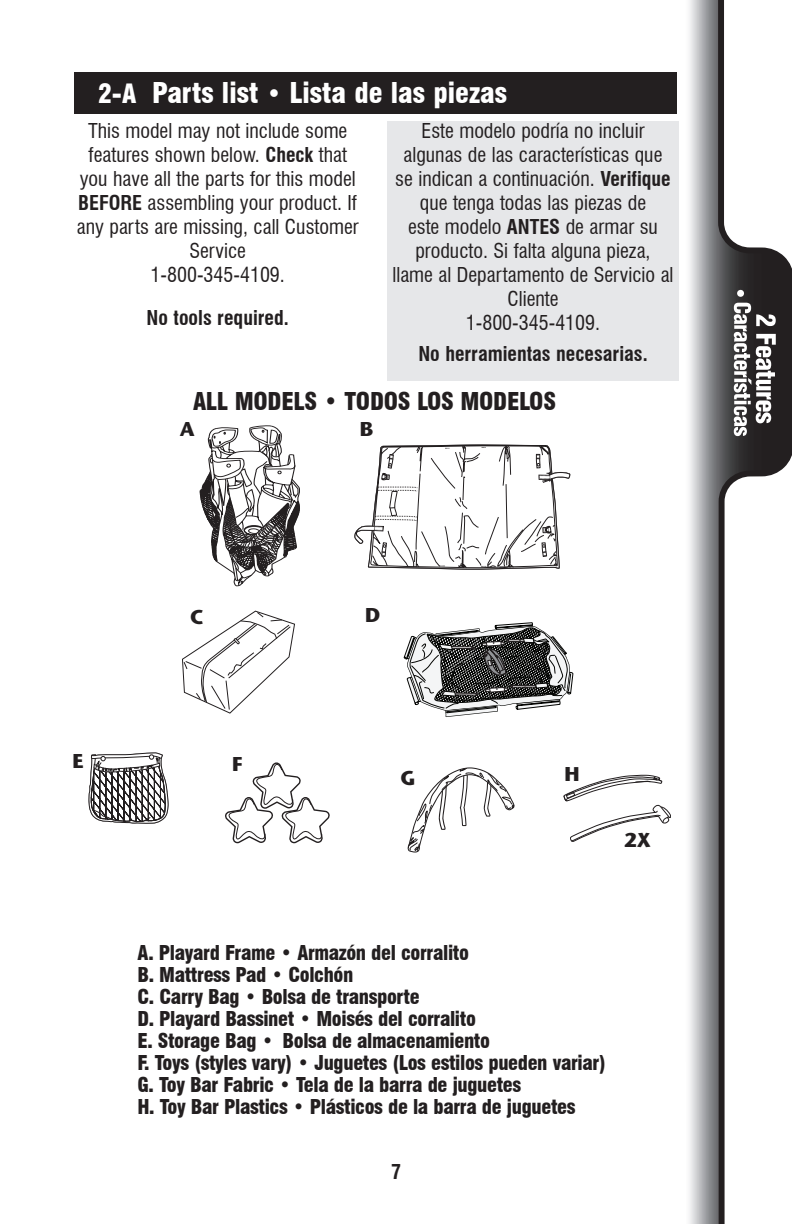
<style>
.page{position:relative;width:792px;height:1224px;background:#fff}
.page>*{position:absolute;margin:0;border:0;box-sizing:border-box;transform-origin:0 0}
.Banner{font:900 condensed 28px "Swiss 721 BT";color:#fff}
.subheads_Swis721-Blk{font:900 condensed 24px "Swiss 721 BT";letter-spacing:-.01em;color:#231f20}
.Body{font:condensed 20px/24px "Swiss 721 BT";color:#231f20;text-align:center}
.Body_centered{font:900 condensed 20px "Swiss 721 BT";letter-spacing:-.02em;color:#231f20}
.Body-2{font:700 condensed 20px "Swiss 721 BT";color:#231f20}
.Body_centered-2{font:700 20px "Stone Sans";color:#231f20}
.s1{font-size:26px}
.s2{font-weight:700}
</style>
<div class="page">
<svg style="left:718px;top:0;width:74px;height:1224px"></svg>
<svg style="left:734px;top:303px;width:42px;height:133px"></svg>
<svg style="left:737px;top:290px;width:7px;height:7px"></svg>
<div style="left:74px;top:72px;width:603px;height:41px;background:#231f20"></div>
<div style="left:388px;top:121px;width:291px;height:260px;background:#e6e7e9"></div>
<svg style="left:182px;top:610px;width:113px;height:104px"></svg>
<svg style="left:200px;top:426px;width:100px;height:160px"></svg>
<svg style="left:354px;top:445px;width:216px;height:125px"></svg>
<svg style="left:564px;top:775px;width:107px;height:67px"></svg>
<div style="left:622px;top:829px;width:40px;height:27px;background:#fff"></div>
<svg style="left:407px;top:767px;width:108px;height:86px"></svg>
<svg style="left:225px;top:762px;width:105px;height:81px"></svg>
<svg style="left:404px;top:622px;width:169px;height:95px"></svg>
<svg style="left:89px;top:753px;width:79px;height:71px"></svg>
<p class="Banner" style="left:98px;top:76px;width:411px"><span class="s1">2-A</span> Parts list <span class="s1">•</span> Lista de las piezas</p>
<p class="Body" style="left:77px;top:119px;width:283px">This model may not include some features shown below. <span class="s2">Check</span> that you have all the parts for this model<br><span class="s2">BEFORE</span> assembling your product. If any parts are missing, call Customer<br>Service<br>1-800-345-4109.</p>
<p class="Body-2" style="left:147px;top:306px;width:144px">No tools required.</p>
<p class="Body" style="left:393px;top:119px;width:282px">Este modelo podría no incluir algunas de las características que se indican a continuación. <span class="s2">Verifique </span>que tenga todas las piezas de<br>este modelo <span class="s2">ANTES</span> de armar su producto. Si falta alguna pieza,<br>llame al Departamento de Servicio al<br>Cliente<br>1-800-345-4109.</p>
<p class="Body-2" style="left:418px;top:342px;width:231px">No herramientas necesarias.</p>
<p class="subheads_Swis721-Blk" style="left:193px;top:387px;width:364px">ALL MODELS • TODOS LOS MODELOS</p>
<p class="Body_centered-2" style="left:180px;top:417px;width:16px">A</p>
<p class="Body_centered-2" style="left:360px;top:417px;width:15px">B</p>
<p class="Body_centered-2" style="left:190px;top:605px;width:15px">C</p>
<p class="Body_centered-2" style="left:365px;top:603px;width:17px">D</p>
<p class="Body_centered-2" style="left:72px;top:749px;width:13px">E</p>
<p class="Body_centered-2" style="left:232px;top:752px;width:12px">F</p>
<p class="Body_centered-2" style="left:400px;top:766px;width:16px">G</p>
<p class="Body_centered-2" style="left:564px;top:762px;width:17px">H</p>
<p class="Body_centered-2" style="left:624px;top:828px;width:29px">2X</p>
<p class="Body_centered" style="left:137px;top:941px;width:333px">A. Playard Frame • Armazón del corralito</p>
<p class="Body_centered" style="left:137px;top:963px;width:217px">B. Mattress Pad • Colchón</p>
<p class="Body_centered" style="left:137px;top:985px;width:284px">C. Carry Bag • Bolsa de transporte</p>
<p class="Body_centered" style="left:137px;top:1007px;width:340px">D. Playard Bassinet • Moisés del corralito</p>
<p class="Body_centered" style="left:137px;top:1029px;width:354px">E. Storage Bag • Bolsa de almacenamiento</p>
<p class="Body_centered" style="left:137px;top:1051px;width:470px">F. Toys (styles vary) • Juguetes (Los estilos pueden variar)</p>
<p class="Body_centered" style="left:137px;top:1073px;width:385px">G. Toy Bar Fabric • Tela de la barra de juguetes</p>
<p class="Body_centered" style="left:137px;top:1095px;width:440px">H. Toy Bar Plastics • Plásticos de la barra de juguetes</p>
<p class="Body-2" style="left:391px;top:1160px;width:11px">7</p>
</div>
